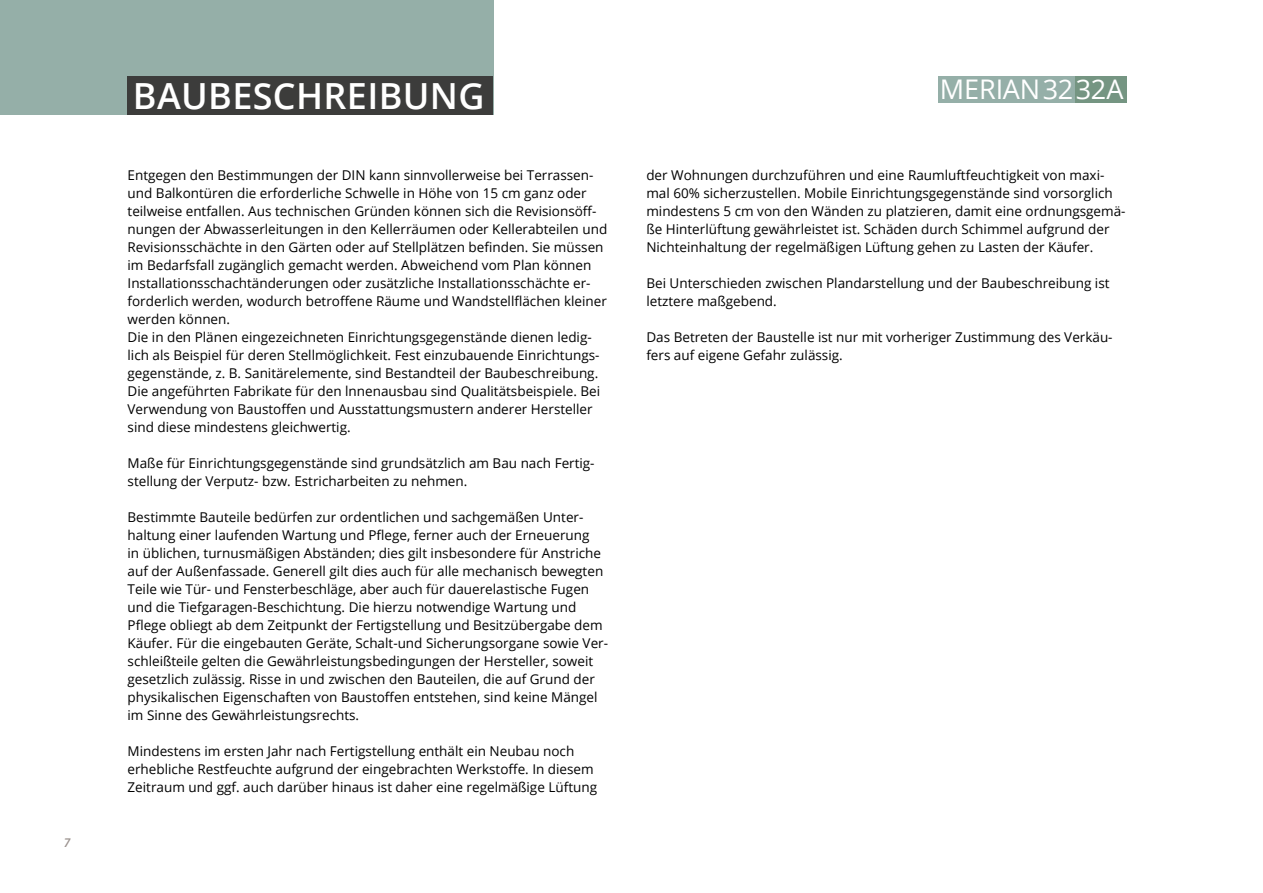
<style>
.page{position:relative;width:1263px;height:893px;background:#fff}
.page>*{position:absolute;margin:0;border:0;box-sizing:border-box;transform-origin:0 0}
.t1{font:600 36px "Open Sans";letter-spacing:.01em;color:#fff}
.t2{font:300 36px "Open Sans";letter-spacing:.01em;color:#fff}
.t3{font:27px "Open Sans";color:#fff}
.t4{font:13.5px/18px "Open Sans";color:#000}
.t5{font:italic 600 12px "Open Sans";color:#9b928e}
</style>
<div class="page">
<div style="left:0;top:0;width:493px;height:115px;background:#95afa8"></div>
<div style="left:128px;top:77px;width:365px;height:38px;background:#3c3c3b"></div>
<div style="left:938px;top:77px;width:137px;height:26px;background:#95afa8"></div>
<div style="left:1075px;top:77px;width:52px;height:26px;background:#759582"></div>
<p class="t5" style="left:64px;top:834px;width:8px">7</p>
<h1 class="t1" style="left:133px;top:71px;width:353px">BAUBESCHREIBUNG</h1>
<h2 class="t3" style="left:940px;top:71px;width:186px">MERIAN3232A</h2>
<h1 class="t2" style="left:133px;top:71px;width:224px">WOHNUNG 1</h1>
<p class="t4" style="left:128px;top:166px;width:481px">Entgegen den Bestimmungen der DIN kann sinnvollerweise bei Terrassen&shy;und Balkontüren die erforderliche Schwelle in Höhe von 15 cm ganz oder teilweise entfallen. Aus technischen Gründen können sich die Revisionsöff&shy;nungen der Abwasserleitungen in den Kellerräumen oder Kellerabteilen und Revisionsschächte in den Gärten oder auf Stellplätzen befinden. Sie müssen im Bedarfsfall zugänglich gemacht werden. Abweichend vom Plan können Installationsschachtänderungen oder zusätzliche Installationsschächte er&shy;forderlich werden, wodurch betroffene Räume und Wandstellflächen kleiner werden können.<br>Die in den Plänen eingezeichneten Einrichtungsgegenstände dienen ledig&shy;lich als Beispiel für deren Stellmöglichkeit. Fest einzubauende Einrichtungs&shy;gegenstände, z. B. Sanitärelemente, sind Bestandteil der Baubeschreibung.<br>Die angeführten Fabrikate für den lnnenausbau sind Qualitätsbeispiele. Bei Verwendung von Baustoffen und Ausstattungsmustern anderer Hersteller sind diese mindestens gleichwertig.</p>
<p class="t4" style="left:128px;top:454px;width:469px">Maße für Einrichtungsgegenstände sind grundsätzlich am Bau nach Fertig&shy;stellung der Verputz- bzw. Estricharbeiten zu nehmen.</p>
<p class="t4" style="left:128px;top:508px;width:482px">Bestimmte Bauteile bedürfen zur ordentlichen und sachgemäßen Unter&shy;haltung einer laufenden Wartung und Pflege, ferner auch der Erneuerung<br>in üblichen, turnusmäßigen Abständen; dies gilt insbesondere für Anstriche auf der Außenfassade. Generell gilt dies auch für alle mechanisch bewegten Teile wie Tür- und Fensterbeschläge, aber auch für dauerelastische Fugen und die Tiefgaragen-Beschichtung. Die hierzu notwendige Wartung und Pflege obliegt ab dem Zeitpunkt der Fertigstellung und Besitzübergabe dem Käufer. Für die eingebauten Geräte, Schalt-und Sicherungsorgane sowie Ver&shy;schleißteile gelten die Gewährleistungsbedingungen der Hersteller, soweit gesetzlich zulässig. Risse in und zwischen den Bauteilen, die auf Grund der physikalischen Eigenschaften von Baustoffen entstehen, sind keine Mängel im Sinne des Gewährleistungsrechts.</p>
<p class="t4" style="left:128px;top:742px;width:471px">Mindestens im ersten Jahr nach Fertigstellung enthält ein Neubau noch erhebliche Restfeuchte aufgrund der eingebrachten Werkstoffe. In diesem<br>Zeitraum und ggf. auch darüber hinaus ist daher eine regelmäßige Lüftung</p>
<p class="t4" style="left:646px;top:166px;width:481px">der Wohnungen durchzuführen und eine Raumluftfeuchtigkeit von maxi&shy;mal 60% sicherzustellen. Mobile Einrichtungsgegenstände sind vorsorglich mindestens 5 cm von den Wänden zu platzieren, damit eine ordnungsgemä&shy;ße Hinterlüftung gewährleistet ist. Schäden durch Schimmel aufgrund der Nichteinhaltung der regelmäßigen Lüftung gehen zu Lasten der Käufer.</p>
<p class="t4" style="left:646px;top:274px;width:465px">Bei Unterschieden zwischen Plandarstellung und der Baubeschreibung ist letztere maßgebend.</p>
<p class="t4" style="left:646px;top:328px;width:468px">Das Betreten der Baustelle ist nur mit vorheriger Zustimmung des Verkäu&shy;fers auf eigene Gefahr zulässig.</p>
</div>
